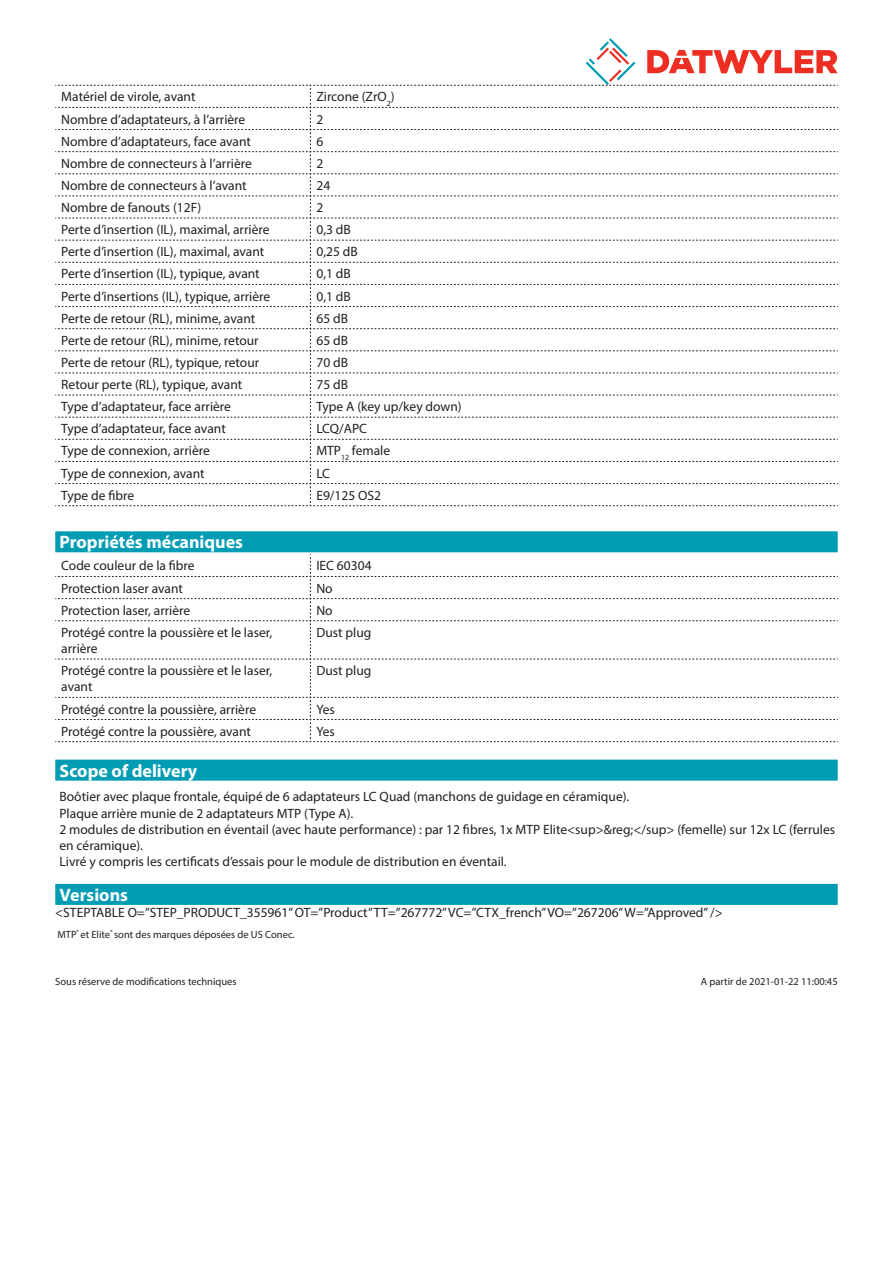
<style>
.page{position:relative;width:893px;height:1263px;background:#fff}
.page>*{position:absolute;margin:0;border:0;box-sizing:border-box;transform-origin:0 0}
.Standard_Head_Proper{font:700 18px "Myriad Pro";color:#fff}
.myriad_light_propert{font:13.5px/16.2px "Myriad Pro";color:#231f20}
.Standard_text{font:13.5px/16.2px "Myriad Pro";color:#231f20}
.Footnote{font:10.5px "Myriad Pro";color:#231f20}
.imagetext{font:10.5px "Myriad Pro";color:#231f20}
</style>
<div class="page">
<div style="left:55px;top:531px;width:783px;height:21px;background:#009cb3"></div>
<svg style="left:55px;top:554px;width:783px;height:188px"></svg>
<div style="left:55px;top:884px;width:783px;height:21px;background:#009cb3"></div>
<div style="left:55px;top:760px;width:783px;height:21px;background:#009cb3"></div>
<svg style="left:55px;top:38px;width:783px;height:468px"></svg>
<p class="myriad_light_propert" style="left:61px;top:89px;width:136px">Matériel de virole, avant</p>
<p class="myriad_light_propert" style="left:316px;top:89px;width:80px">Zircone (ZrO<sub>2</sub>)</p>
<p class="myriad_light_propert" style="left:61px;top:111px;width:186px">Nombre d’adaptateurs, à l’arrière</p>
<p class="myriad_light_propert" style="left:316px;top:111px;width:8px">2</p>
<p class="myriad_light_propert" style="left:61px;top:133px;width:191px">Nombre d’adaptateurs, face avant</p>
<p class="myriad_light_propert" style="left:316px;top:133px;width:8px">6</p>
<p class="myriad_light_propert" style="left:61px;top:155px;width:192px">Nombre de connecteurs à l’arrière</p>
<p class="myriad_light_propert" style="left:316px;top:155px;width:8px">2</p>
<p class="myriad_light_propert" style="left:61px;top:177px;width:187px">Nombre de connecteurs à l’avant</p>
<p class="myriad_light_propert" style="left:316px;top:177px;width:15px">24</p>
<p class="myriad_light_propert" style="left:61px;top:199px;width:141px">Nombre de fanouts (12F)</p>
<p class="myriad_light_propert" style="left:316px;top:199px;width:8px">2</p>
<p class="myriad_light_propert" style="left:61px;top:221px;width:210px">Perte d’insertion (IL), maximal, arrière</p>
<p class="myriad_light_propert" style="left:316px;top:221px;width:36px">0,3 dB</p>
<p class="myriad_light_propert" style="left:61px;top:243px;width:205px">Perte d’insertion (IL), maximal, avant</p>
<p class="myriad_light_propert" style="left:316px;top:243px;width:43px">0,25 dB</p>
<p class="myriad_light_propert" style="left:61px;top:266px;width:200px">Perte d’insertion (IL), typique, avant</p>
<p class="myriad_light_propert" style="left:316px;top:266px;width:36px">0,1 dB</p>
<p class="myriad_light_propert" style="left:61px;top:288px;width:210px">Perte d’insertions (IL), typique, arrière</p>
<p class="myriad_light_propert" style="left:316px;top:288px;width:36px">0,1 dB</p>
<p class="myriad_light_propert" style="left:61px;top:310px;width:195px">Perte de retour (RL), minime, avant</p>
<p class="myriad_light_propert" style="left:316px;top:310px;width:33px">65 dB</p>
<p class="myriad_light_propert" style="left:61px;top:332px;width:199px">Perte de retour (RL), minime, retour</p>
<p class="myriad_light_propert" style="left:316px;top:332px;width:33px">65 dB</p>
<p class="myriad_light_propert" style="left:61px;top:354px;width:199px">Perte de retour (RL), typique, retour</p>
<p class="myriad_light_propert" style="left:316px;top:354px;width:33px">70 dB</p>
<p class="myriad_light_propert" style="left:61px;top:376px;width:183px">Retour perte (RL), typique, avant</p>
<p class="myriad_light_propert" style="left:316px;top:376px;width:33px">75 dB</p>
<p class="myriad_light_propert" style="left:61px;top:398px;width:171px">Type d’adaptateur, face arrière</p>
<p class="myriad_light_propert" style="left:316px;top:398px;width:147px">Type A (key up/key down)</p>
<p class="myriad_light_propert" style="left:61px;top:420px;width:166px">Type d’adaptateur, face avant</p>
<p class="myriad_light_propert" style="left:316px;top:420px;width:52px">LCQ/APC</p>
<p class="myriad_light_propert" style="left:61px;top:443px;width:150px">Type de connexion, arrière</p>
<p class="myriad_light_propert" style="left:316px;top:443px;width:75px">MTP<sub>12</sub> female</p>
<p class="myriad_light_propert" style="left:61px;top:465px;width:145px">Type de connexion, avant</p>
<p class="myriad_light_propert" style="left:316px;top:465px;width:15px">LC</p>
<p class="myriad_light_propert" style="left:61px;top:487px;width:74px">Type de fibre</p>
<p class="myriad_light_propert" style="left:316px;top:487px;width:66px">E9/125 OS2</p>
<p class="Standard_Head_Proper" style="left:60px;top:530px;width:185px">Propriétés mécaniques</p>
<p class="myriad_light_propert" style="left:61px;top:558px;width:135px">Code couleur de la fibre</p>
<p class="myriad_light_propert" style="left:316px;top:558px;width:57px">IEC 60304</p>
<p class="myriad_light_propert" style="left:61px;top:580px;width:123px">Protection laser avant</p>
<p class="myriad_light_propert" style="left:316px;top:580px;width:18px">No</p>
<p class="myriad_light_propert" style="left:61px;top:602px;width:130px">Protection laser, arrière</p>
<p class="myriad_light_propert" style="left:316px;top:602px;width:18px">No</p>
<p class="myriad_light_propert" style="left:61px;top:624px;width:212px">Protégé contre la poussière et le laser, arrière</p>
<p class="myriad_light_propert" style="left:316px;top:624px;width:56px">Dust plug</p>
<p class="myriad_light_propert" style="left:61px;top:662px;width:212px">Protégé contre la poussière et le laser, avant</p>
<p class="myriad_light_propert" style="left:316px;top:662px;width:56px">Dust plug</p>
<p class="myriad_light_propert" style="left:61px;top:701px;width:196px">Protégé contre la poussière, arrière</p>
<p class="myriad_light_propert" style="left:316px;top:701px;width:20px">Yes</p>
<p class="myriad_light_propert" style="left:61px;top:723px;width:191px">Protégé contre la poussière, avant</p>
<p class="myriad_light_propert" style="left:316px;top:723px;width:20px">Yes</p>
<p class="Standard_Head_Proper" style="left:60px;top:759px;width:139px">Scope of delivery</p>
<p class="Standard_text" style="left:60px;top:788px;width:777px">Boôtier avec plaque frontale, équipé de 6 adaptateurs LC Quad (manchons de guidage en céramique).<br>Plaque arrière munie de 2 adaptateurs MTP (Type A).<br>2 modules de distribution en éventail (avec haute performance) : par 12 fibres, 1x MTP Elite&lt;sup&gt;&amp;reg;&lt;/sup&gt; (femelle) sur 12x LC (ferrules en céramique).<br>Livré y compris les certificats d’essais pour le module de distribution en éventail.</p>
<p class="Standard_Head_Proper" style="left:60px;top:883px;width:70px">Versions</p>
<p class="Standard_text" style="left:55px;top:904px;width:669px">&lt;STEPTABLE O=”STEP_PRODUCT_355961” OT=”Product” TT=”267772” VC=”CTX_french” VO=”267206” W=”Approved” /&gt;</p>
<p class="imagetext" style="left:58px;top:928px;width:239px">MTP<sup>®</sup> et Elite<sup>®</sup> sont des marques déposées de US Conec.</p>
<p class="Footnote" style="left:55px;top:975px;width:183px">Sous réserve de modifications techniques</p>
<p class="Footnote" style="left:701px;top:975px;width:138px">A partir de 2021-01-22 11:00:45</p>
</div>
